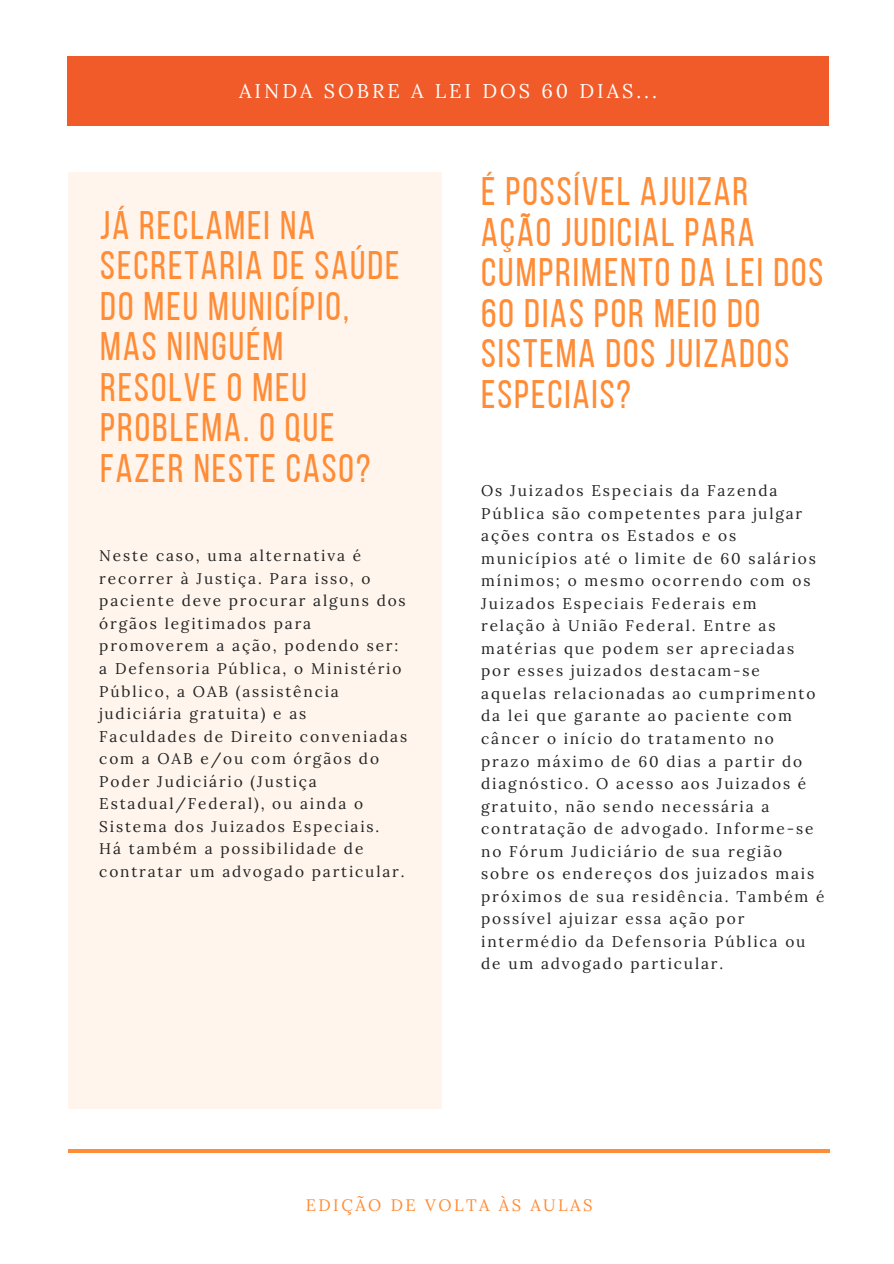
<style>
.page{position:relative;width:894px;height:1264px;background:#fff}
.page>*{position:absolute;margin:0;border:0;box-sizing:border-box;transform-origin:0 0}
.t1{font:39.75px/40.5px "Bebas Neue";letter-spacing:.05em;color:#ff8c36}
.t2{font:19.8px "Lora";letter-spacing:.15em;color:#fff}
.t3{font:16.5px "Lora";letter-spacing:.15em;color:#ff8c36}
.t4{font:15.45px/22.5px "Lora";letter-spacing:.12em;color:#222}
</style>
<div class="page">
<div style="left:67px;top:57px;width:761px;height:68px;background:#f15a29"></div>
<hr style="left:68px;top:1149px;width:761px;height:3px;background:#ff8c36">
<div style="left:68px;top:172px;width:373px;height:936px;background:#fff5ed"></div>
<p class="t2" style="left:239px;top:78px;width:419px">AINDA SOBRE A LEI DOS 60 DIAS...</p>
<p class="t1" style="left:100px;top:208px;width:301px">JÁ RECLAMEI NA<br>SECRETARIA DE SAÚDE<br>DO MEU MUNICÍPIO,<br>MAS NINGUÉM<br>RESOLVE O MEU<br>PROBLEMA. O QUE<br>FAZER NESTE CASO?</p>
<p class="t4" style="left:99px;top:544px;width:309px">Neste caso, uma alternativa é recorrer à Justiça. Para isso, o paciente deve procurar alguns dos órgãos legitimados para promoverem a ação, podendo ser: a Defensoria Pública, o Ministério<br>Público, a OAB (assistência judiciária gratuita) e as<br>Faculdades de Direito conveniadas com a OAB e/ou com órgãos do<br>Poder Judiciário (Justiça<br>Estadual/Federal), ou ainda o<br>Sistema dos Juizados Especiais.<br>Há também a possibilidade de contratar um advogado particular.</p>
<p class="t1" style="left:481px;top:175px;width:343px">É POSSÍVEL AJUIZAR<br>AÇÃO JUDICIAL PARA<br>CUMPRIMENTO DA LEI DOS<br>60 DIAS POR MEIO DO<br>SISTEMA DOS JUIZADOS<br>ESPECIAIS?</p>
<p class="t4" style="left:481px;top:479px;width:345px">Os Juizados Especiais da Fazenda Pública são competentes para julgar ações contra os Estados e os municípios até o limite de 60 salários mínimos; o mesmo ocorrendo com os Juizados Especiais Federais em<br>relação à União Federal. Entre as matérias que podem ser apreciadas por esses juizados destacam-se aquelas relacionadas ao cumprimento da lei que garante ao paciente com câncer o início do tratamento no prazo máximo de 60 dias a partir do diagnóstico. O acesso aos Juizados é gratuito, não sendo necessária a contratação de advogado. Informe-se no Fórum Judiciário de sua região sobre os endereços dos juizados mais próximos de sua residência. Também é possível ajuizar essa ação por intermédio da Defensoria Pública ou de um advogado particular.</p>
<p class="t3" style="left:305px;top:1194px;width:288px">EDIÇÃO DE VOLTA ÀS AULAS</p>
</div>
